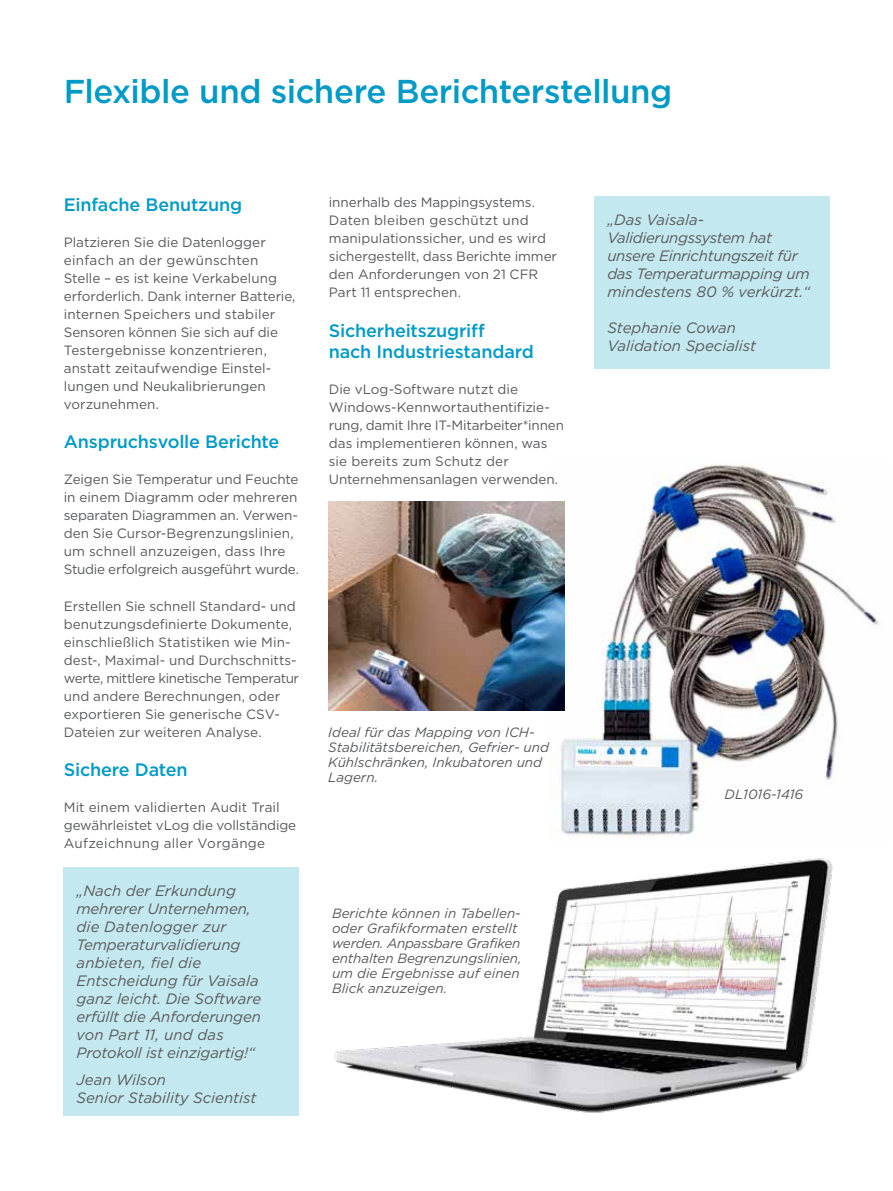
<style>
.page{position:relative;width:893px;height:1191px;background:#fff}
.page>*{position:absolute;margin:0;border:0;box-sizing:border-box;transform-origin:0 0}
.t1{font:500 33px "Gotham";letter-spacing:-.015em;color:#009ac7}
.t2{font:500 18px/21.6px "Gotham";letter-spacing:-.01em;color:#009ac7}
.t3{font:italic 15px/18px "Gotham";letter-spacing:-.01em;color:#58595b}
.t4{font:13.5px/18px "Gotham";color:#58595b}
.t5{font:italic 13.5px/15px "Gotham";color:#58595b}
</style>
<div class="page">
<img style="left:551px;top:464px;width:328px;height:374px">
<img style="left:329px;top:502px;width:235px;height:208px">
<img style="left:334px;top:858px;width:499px;height:255px">
<div style="left:64px;top:867px;width:235px;height:248px;background:#c4e8ef"></div>
<div style="left:595px;top:196px;width:235px;height:172px;background:#c4e8ef"></div>
<h1 class="t1" style="left:64px;top:70px;width:610px">Flexible und sichere Berichterstellung</h1>
<h2 class="t2" style="left:64px;top:193px;width:180px">Einfache Benutzung</h2>
<p class="t4" style="left:64px;top:233px;width:233px">Platzieren Sie die Datenlogger einfach an der gewünschten<br>Stelle – es ist keine Verkabelung erforderlich. Dank interner Batterie, internen Speichers und stabiler<br>Sensoren können Sie sich auf die<br>Testergebnisse konzentrieren, anstatt zeitaufwendige Einstel&shy;lungen und Neukalibrierungen vorzunehmen.</p>
<h2 class="t2" style="left:64px;top:431px;width:217px">Anspruchsvolle Berichte</h2>
<p class="t4" style="left:64px;top:470px;width:237px">Zeigen Sie Temperatur und Feuchte in einem Diagramm oder mehreren separaten Diagrammen an. Verwen&shy;den Sie Cursor-Begrenzungslinien, um schnell anzuzeigen, dass Ihre Studie erfolgreich ausgeführt wurde.</p>
<p class="t4" style="left:64px;top:596px;width:237px">Erstellen Sie schnell Standard- und benutzungsdefinierte Dokumente, einschließlich Statistiken wie Min&shy;dest-, Maximal- und Durchschnitts&shy;werte, mittlere kinetische Temperatur und andere Berechnungen, oder exportieren Sie generische CSV-Dateien zur weiteren Analyse.</p>
<h2 class="t2" style="left:64px;top:759px;width:126px">Sichere Daten</h2>
<p class="t4" style="left:64px;top:798px;width:234px">Mit einem validierten Audit Trail gewährleistet vLog die vollständige<br>Aufzeichnung aller Vorgänge</p>
<p class="t3" style="left:77px;top:881px;width:186px">„Nach der Erkundung mehrerer Unternehmen, die Datenlogger zur<br>Temperaturvalidierung anbieten, fiel die<br>Entscheidung für Vaisala ganz leicht. Die Software erfüllt die Anforderungen von Part 11, und das<br>Protokoll ist einzigartig!“</p>
<p class="t3" style="left:77px;top:1070px;width:181px">Jean Wilson<br>Senior Stability Scientist</p>
<p class="t4" style="left:329px;top:193px;width:230px">innerhalb des Mappingsystems.<br>Daten bleiben geschützt und manipulationssicher, und es wird sichergestellt, dass Berichte immer den Anforderungen von 21 CFR<br>Part 11 entsprechen.</p>
<h2 class="t2" style="left:329px;top:319px;width:207px">Sicherheitszugriff<br>nach Industriestandard</h2>
<p class="t4" style="left:329px;top:380px;width:237px">Die vLog-Software nutzt die<br>Windows-Kennwortauthentifizie&shy;rung, damit Ihre IT-Mitarbeiter*innen das implementieren können, was sie bereits zum Schutz der<br>Unternehmensanlagen verwenden.</p>
<p class="t5" style="left:328px;top:724px;width:222px">Ideal für das Mapping von ICH-<br>Stabilitätsbereichen, Gefrier- und<br>Kühlschränken, Inkubatoren und<br>Lagern.</p>
<p class="t5" style="left:332px;top:905px;width:191px">Berichte können in Tabellen&shy;oder Grafikformaten erstellt werden. Anpassbare Grafiken enthalten Begrenzungslinien, um die Ergebnisse auf einen<br>Blick anzuzeigen.</p>
<p class="t3" style="left:607px;top:211px;width:204px">„Das Vaisala-<br>Validierungssystem hat unsere Einrichtungszeit für das Temperaturmapping um mindestens 80 % verkürzt.“</p>
<p class="t3" style="left:607px;top:319px;width:150px">Stephanie Cowan<br>Validation Specialist</p>
<p class="t5" style="left:725px;top:786px;width:80px">DL1016-1416</p>
</div>
